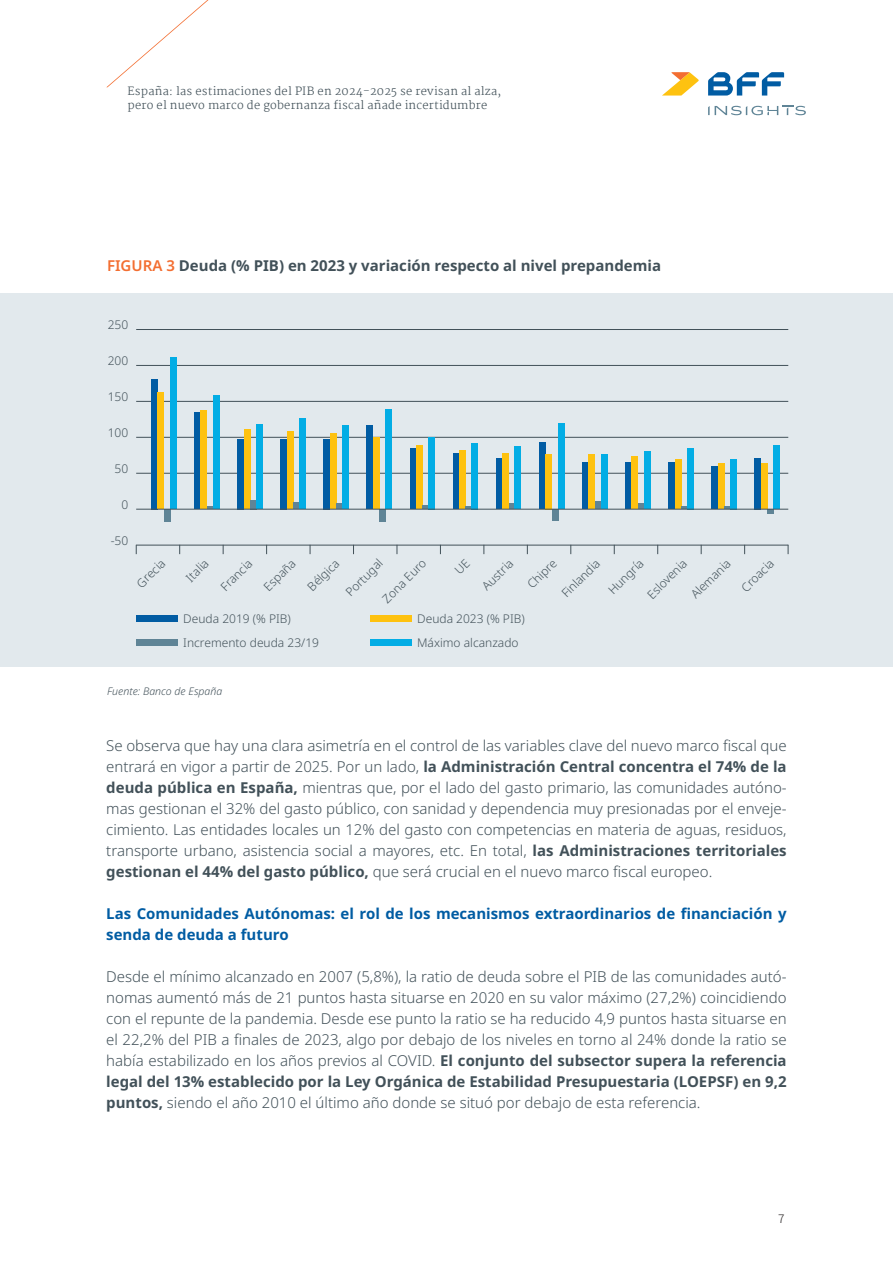
<style>
.page{position:relative;width:893px;height:1263px;background:#fff}
.page>*{position:absolute;margin:0;border:0;box-sizing:border-box;transform-origin:0 0}
.t1{font:300 15px/21px "Noto Sans";color:#425159;text-align:justify}
.t2{font:700 15px/21px "Noto Sans";color:#015ca3}
.t3{font:700 15px "Noto Sans";color:#425159}
.t4{font:300 12px "Noto Sans";color:#425159}
.t5{font:300 12px "Noto Sans TC";color:#231f20}
.t6{font:300 11.25px "Martel";letter-spacing:.02em;color:#425159}
.t7{font:italic 300 10.5px "Noto Sans";color:#425159}
.s1{font-weight:600;color:#f36e31}
.s2{font-weight:700}
</style>
<div class="page">
<svg style="left:708px;top:72px;width:76px;height:24px"></svg>
<svg style="left:662px;top:72px;width:37px;height:24px"></svg>
<svg style="left:708px;top:106px;width:98px;height:9px"></svg>
<div style="left:0;top:293px;width:893px;height:374px;background:#e2e9ed"></div>
<hr style="left:136px;top:329px;width:652px;height:1px;background:#425159">
<hr style="left:136px;top:365px;width:652px;height:1px;background:#425159">
<hr style="left:136px;top:401px;width:652px;height:1px;background:#425159">
<hr style="left:136px;top:473px;width:652px;height:1px;background:#425159">
<hr style="left:136px;top:545px;width:652px;height:1px;background:#425159">
<hr style="left:136px;top:437px;width:652px;height:1px;background:#425159">
<div style="left:151px;top:379px;width:7px;height:130px;background:#015ca3"></div>
<div style="left:158px;top:392px;width:6px;height:117px;background:#fec210"></div>
<div style="left:164px;top:509px;width:6px;height:13px;background:#5f8496"></div>
<div style="left:170px;top:358px;width:6px;height:151px;background:#03ade5"></div>
<div style="left:194px;top:412px;width:7px;height:97px;background:#015ca3"></div>
<div style="left:201px;top:410px;width:6px;height:99px;background:#fec210"></div>
<svg style="left:207px;top:507px;width:6px;height:2px"></svg>
<div style="left:213px;top:395px;width:6px;height:114px;background:#03ade5"></div>
<div style="left:237px;top:439px;width:7px;height:70px;background:#015ca3"></div>
<div style="left:244px;top:429px;width:6px;height:80px;background:#fec210"></div>
<div style="left:250px;top:500px;width:7px;height:9px;background:#5f8496"></div>
<div style="left:256px;top:424px;width:7px;height:85px;background:#03ade5"></div>
<div style="left:281px;top:439px;width:6px;height:70px;background:#015ca3"></div>
<div style="left:287px;top:432px;width:6px;height:77px;background:#fec210"></div>
<div style="left:293px;top:503px;width:7px;height:6px;background:#5f8496"></div>
<div style="left:299px;top:419px;width:7px;height:90px;background:#03ade5"></div>
<div style="left:324px;top:439px;width:6px;height:70px;background:#015ca3"></div>
<div style="left:330px;top:434px;width:6px;height:75px;background:#fec210"></div>
<svg style="left:336px;top:504px;width:6px;height:5px"></svg>
<div style="left:342px;top:426px;width:7px;height:83px;background:#03ade5"></div>
<div style="left:367px;top:426px;width:6px;height:83px;background:#015ca3"></div>
<div style="left:373px;top:438px;width:7px;height:71px;background:#fec210"></div>
<div style="left:380px;top:509px;width:6px;height:13px;background:#5f8496"></div>
<div style="left:385px;top:410px;width:7px;height:99px;background:#03ade5"></div>
<div style="left:410px;top:449px;width:6px;height:60px;background:#015ca3"></div>
<div style="left:416px;top:446px;width:7px;height:63px;background:#fec210"></div>
<svg style="left:423px;top:505px;width:6px;height:4px"></svg>
<div style="left:429px;top:437px;width:6px;height:72px;background:#03ade5"></div>
<div style="left:453px;top:453px;width:6px;height:56px;background:#015ca3"></div>
<div style="left:459px;top:450px;width:7px;height:59px;background:#fec210"></div>
<svg style="left:466px;top:506px;width:6px;height:3px"></svg>
<div style="left:472px;top:443px;width:6px;height:66px;background:#03ade5"></div>
<div style="left:496px;top:459px;width:6px;height:50px;background:#015ca3"></div>
<div style="left:502px;top:453px;width:7px;height:56px;background:#fec210"></div>
<svg style="left:509px;top:504px;width:6px;height:5px"></svg>
<div style="left:515px;top:447px;width:6px;height:62px;background:#03ade5"></div>
<div style="left:539px;top:442px;width:7px;height:67px;background:#015ca3"></div>
<div style="left:546px;top:454px;width:6px;height:55px;background:#fec210"></div>
<div style="left:552px;top:509px;width:6px;height:11px;background:#5f8496"></div>
<div style="left:558px;top:423px;width:6px;height:86px;background:#03ade5"></div>
<div style="left:582px;top:462px;width:7px;height:47px;background:#015ca3"></div>
<div style="left:589px;top:455px;width:6px;height:54px;background:#fec210"></div>
<div style="left:595px;top:501px;width:6px;height:8px;background:#5f8496"></div>
<div style="left:601px;top:455px;width:6px;height:54px;background:#03ade5"></div>
<div style="left:625px;top:462px;width:7px;height:47px;background:#015ca3"></div>
<div style="left:632px;top:456px;width:6px;height:53px;background:#fec210"></div>
<svg style="left:638px;top:503px;width:6px;height:6px"></svg>
<div style="left:644px;top:451px;width:6px;height:58px;background:#03ade5"></div>
<div style="left:668px;top:462px;width:7px;height:47px;background:#015ca3"></div>
<div style="left:675px;top:459px;width:6px;height:50px;background:#fec210"></div>
<svg style="left:681px;top:506px;width:6px;height:3px"></svg>
<div style="left:687px;top:448px;width:7px;height:61px;background:#03ade5"></div>
<div style="left:712px;top:466px;width:6px;height:43px;background:#015ca3"></div>
<div style="left:718px;top:463px;width:6px;height:46px;background:#fec210"></div>
<svg style="left:724px;top:506px;width:6px;height:3px"></svg>
<div style="left:730px;top:459px;width:7px;height:50px;background:#03ade5"></div>
<div style="left:755px;top:458px;width:6px;height:51px;background:#015ca3"></div>
<div style="left:761px;top:463px;width:6px;height:46px;background:#fec210"></div>
<svg style="left:767px;top:510px;width:7px;height:4px"></svg>
<div style="left:773px;top:445px;width:7px;height:64px;background:#03ade5"></div>
<div style="left:136px;top:615px;width:42px;height:7px;background:#015ca3"></div>
<div style="left:136px;top:639px;width:42px;height:6px;background:#5f8496"></div>
<div style="left:370px;top:615px;width:42px;height:7px;background:#fec210"></div>
<div style="left:370px;top:639px;width:42px;height:6px;background:#03ade5"></div>
<hr style="left:136px;top:509px;width:652px;height:1px;background:#425159">
<svg style="left:107px;top:0;width:101px;height:87px"></svg>
<p class="t6" style="left:128px;top:85px;width:375px">España: las estimaciones del PIB en 2024-2025 se revisan al alza,</p>
<p class="t6" style="left:128px;top:99px;width:361px">pero el nuevo marco de gobernanza fiscal añade incertidumbre</p>
<p class="t3" style="left:107px;top:255px;width:556px"><span class="s1">FIGURA 3</span> Deuda (% PIB) en 2023 y variación respecto al nivel prepandemia</p>
<p class="t4" style="left:108px;top:316px;width:22px">250</p>
<p class="t4" style="left:108px;top:352px;width:22px">200</p>
<p class="t4" style="left:108px;top:388px;width:22px">150</p>
<p class="t4" style="left:108px;top:424px;width:22px">100</p>
<p class="t4" style="left:115px;top:460px;width:15px">50</p>
<p class="t4" style="left:121px;top:496px;width:8px">0</p>
<p class="t4" style="left:111px;top:532px;width:19px">-50</p>
<p class="t4" style="left:133px;top:579px;width:36px;rotate:-45deg">Grecia</p>
<p class="t4" style="left:182px;top:573px;width:28px;rotate:-45deg">Italia</p>
<p class="t4" style="left:217px;top:582px;width:41px;rotate:-45deg">Francia</p>
<p class="t4" style="left:260px;top:583px;width:41px;rotate:-45deg">España</p>
<p class="t4" style="left:304px;top:583px;width:41px;rotate:-45deg">Bélgica</p>
<p class="t4" style="left:342px;top:588px;width:48px;rotate:-45deg">Portugal</p>
<p class="t4" style="left:478px;top:582px;width:40px;rotate:-45deg">Austria</p>
<p class="t4" style="left:523px;top:580px;width:37px;rotate:-45deg">Chipre</p>
<p class="t4" style="left:558px;top:589px;width:50px;rotate:-45deg">Finlandia</p>
<p class="t4" style="left:604px;top:586px;width:46px;rotate:-45deg">Hungría</p>
<p class="t4" style="left:643px;top:591px;width:52px;rotate:-45deg">Eslovenia</p>
<p class="t4" style="left:687px;top:590px;width:52px;rotate:-45deg">Alemania</p>
<p class="t4" style="left:737px;top:583px;width:42px;rotate:-45deg">Croacia</p>
<p class="t4" style="left:183px;top:610px;width:109px">Deuda 2019 (% PIB)</p>
<p class="t4" style="left:183px;top:634px;width:137px">Incremento deuda 23/19</p>
<p class="t4" style="left:379px;top:594px;width:58px;rotate:-45deg">Zona Euro</p>
<p class="t4" style="left:417px;top:610px;width:109px">Deuda 2023 (% PIB)</p>
<p class="t4" style="left:417px;top:634px;width:103px">Máximo alcanzado</p>
<p class="t7" style="left:107px;top:684px;width:117px">Fuente: Banco de España</p>
<p class="t1" style="left:106px;top:735px;width:682px">Se observa que hay una clara asimetría en el control de las variables clave del nuevo marco fiscal que entrará en vigor a partir de 2025. Por un lado, <span class="s2">la Administración Central concentra el 74% de la deuda pública en España,</span> mientras que, por el lado del gasto primario, las comunidades autóno&shy;mas gestionan el 32% del gasto público, con sanidad y dependencia muy presionadas por el enveje&shy;cimiento. Las entidades locales un 12% del gasto con competencias en materia de aguas, residuos, transporte urbano, asistencia social a mayores, etc. En total, <span class="s2">las Administraciones territoriales gestionan el 44% del gasto público,</span> que será crucial en el nuevo marco fiscal europeo.</p>
<p class="t2" style="left:106px;top:903px;width:682px">Las Comunidades Autónomas: el rol de los mecanismos extraordinarios de financiación y senda de deuda a futuro</p>
<p class="t1" style="left:106px;top:966px;width:682px">Desde el mínimo alcanzado en 2007 (5,8%), la ratio de deuda sobre el PIB de las comunidades autó&shy;nomas aumentó más de 21 puntos hasta situarse en 2020 en su valor máximo (27,2%) coincidiendo con el repunte de la pandemia. Desde ese punto la ratio se ha reducido 4,9 puntos hasta situarse en el 22,2% del PIB a finales de 2023, algo por debajo de los niveles en torno al 24% donde la ratio se había estabilizado en los años previos al COVID. <span class="s2">El conjunto del subsector supera la referencia legal del 13% establecido por la Ley Orgánica de Estabilidad Presupuestaria (LOEPSF) en 9,2 puntos,</span> siendo el año 2010 el último año donde se situó por debajo de esta referencia.</p>
<p class="t5" style="left:778px;top:1212px;width:8px">7</p>
</div>
